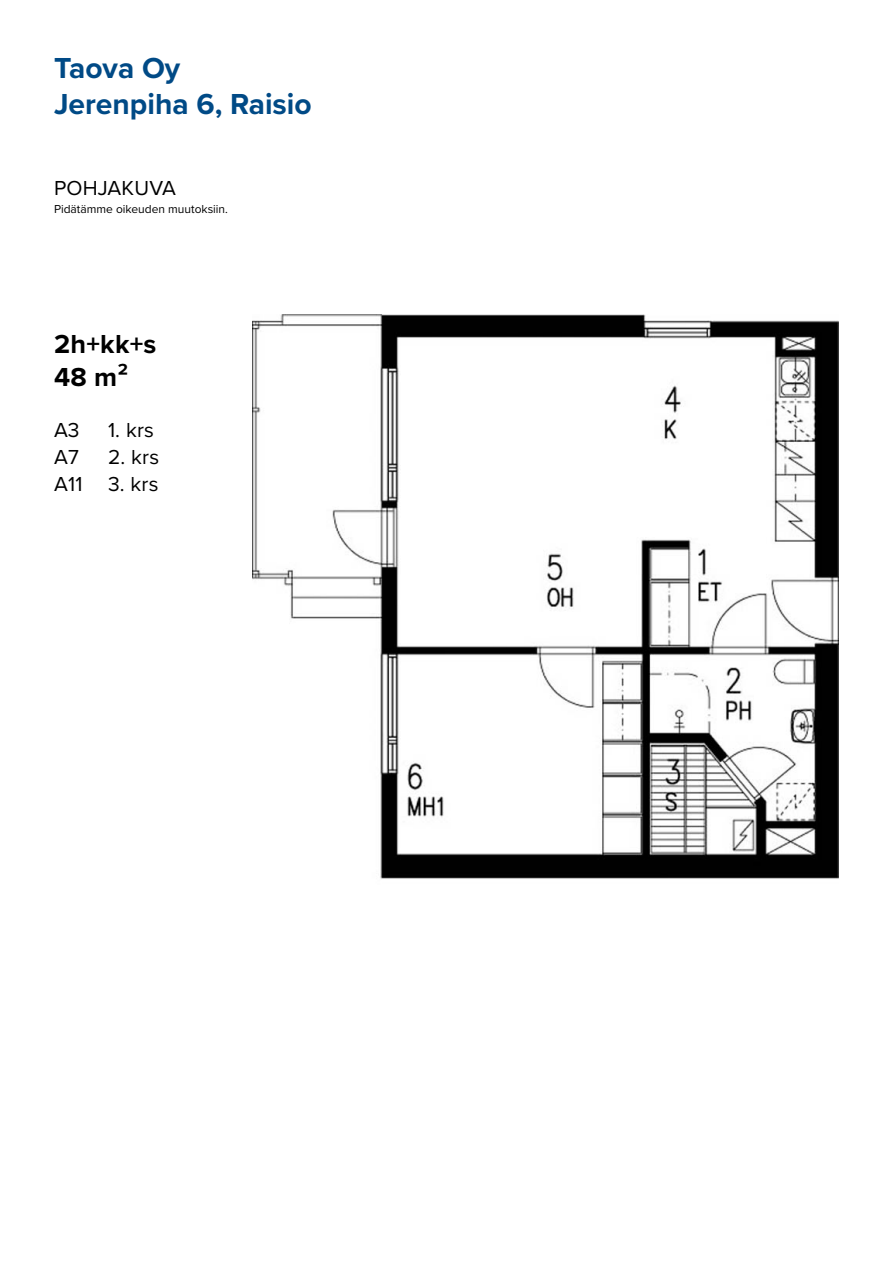
<style>
.page{position:relative;width:893px;height:1263px;background:#fff}
.page>*{position:absolute;margin:0;border:0;box-sizing:border-box;transform-origin:0 0}
.t1{font:700 30px/36px "Proxima Nova";color:#004a86}
.t2{font:700 27px/33px "Proxima Nova";letter-spacing:.01em;color:#000}
.t3{font:21px/27px "Proxima Nova";letter-spacing:.01em;color:#000;text-align:right}
.t4{font:12px "Proxima Nova";color:#000}
</style>
<div class="page">
<img style="left:252px;top:315px;width:587px;height:564px">
<h1 class="t1" style="left:54px;top:49px;width:259px">Taova Oy<br>Jerenpiha 6, Raisio</h1>
<p class="t3" style="left:54px;top:174px;width:124px">POHJAKUVA</p>
<p class="t4" style="left:54px;top:200px;width:176px">Pidätämme oikeuden muutoksiin.</p>
<p class="t2" style="left:54px;top:327px;width:104px">2h+kk+s<br>48 m²</p>
<p class="t3" style="left:54px;top:416px;width:27px">A3</p>
<p class="t3" style="left:108px;top:416px;width:47px">1. krs</p>
<p class="t3" style="left:54px;top:443px;width:26px">A7</p>
<p class="t3" style="left:54px;top:443px;width:107px">2. krs<br>A11 3. krs</p>
</div>
